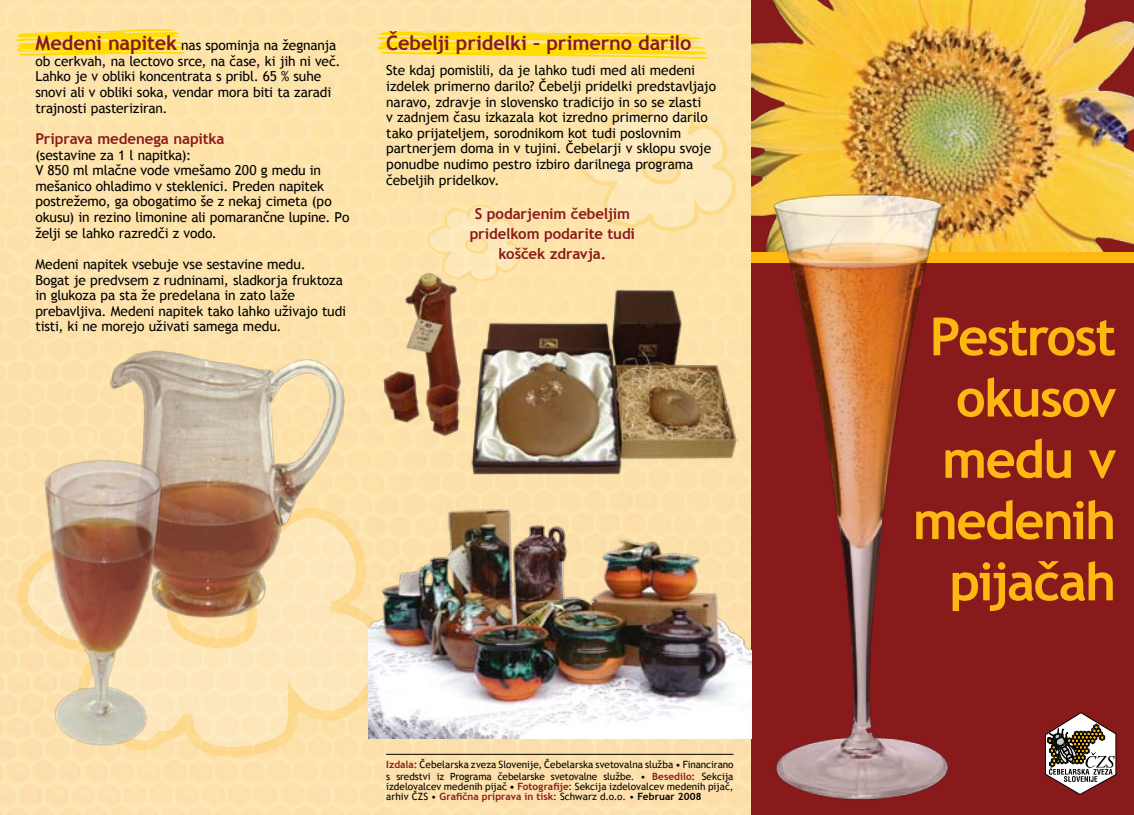
<style>
.page{position:relative;width:1134px;height:815px;background:#fff}
.page>*{position:absolute;margin:0;border:0;box-sizing:border-box;transform-origin:0 0}
.t1{font:700 52.5px/61.2px "Trebuchet MS";letter-spacing:-.03em;color:#fdb813;text-align:right}
.t2{font:700 20px "Trebuchet MS";letter-spacing:-.01em;color:#891a1c}
.t3{font:700 15px/20px "Trebuchet MS";letter-spacing:-.01em;color:#891a1c;text-align:center}
.t4{font:13.75px/15.6px "Trebuchet MS";letter-spacing:-.01em;color:#000}
.t5{font:10px/11.2px "Trebuchet MS";letter-spacing:-.005em;color:#000}
.s1{font-weight:700;font-size:20px;color:#891a1c}
.s2{font-weight:700;color:#891a1c}
.s3{font-weight:700}
</style>
<div class="page">
<div style="left:0;top:0;width:751px;height:815px;background:#fde2aa"></div>
<svg style="left:425px;top:203px;width:97px;height:66px;background:#fce4b0"></svg>
<svg style="left:576px;top:100px;width:161px;height:132px;background:#fde5af"></svg>
<div style="left:751px;top:0;width:383px;height:815px;background:#891a1c"></div>
<hr style="left:386px;top:754px;width:347px;height:1px;background:#000">
<svg style="left:16px;top:453px;width:371px;height:305px;background:#fce3b0"></svg>
<img style="left:751px;top:0;width:383px;height:253px">
<div style="left:751px;top:253px;width:383px;height:10px;background:#fdb813"></div>
<img style="left:765px;top:183px;width:193px;height:617px">
<svg style="left:1045px;top:712px;width:71px;height:83px"></svg>
<img style="left:369px;top:498px;width:382px;height:241px">
<img style="left:378px;top:269px;width:360px;height:210px">
<img style="left:92px;top:321px;width:259px;height:310px">
<img style="left:18px;top:435px;width:176px;height:322px">
<svg style="left:16px;top:29px;width:169px;height:27px;background:#fedf3f"></svg>
<svg style="left:376px;top:31px;width:333px;height:28px;background:#fedf42"></svg>
<p class="t4" style="left:35px;top:38px;width:307px"><span class="s1">Medeni napitek</span> nas spominja na žegnanja ob cerkvah, na lectovo srce, na čase, ki jih ni več.<br>Lahko je v obliki koncentrata s pribl. 65 % suhe snovi ali v obliki soka, vendar mora biti ta zaradi trajnosti pasteriziran.</p>
<p class="t3" style="left:35px;top:129px;width:191px">Priprava medenega napitka</p>
<p class="t4" style="left:35px;top:147px;width:315px">(sestavine za 1 l napitka):<br>V 850 ml mlačne vode vmešamo 200 g medu in mešanico ohladimo v steklenici. Preden napitek postrežemo, ga obogatimo še z nekaj cimeta (po okusu) in rezino limonine ali pomarančne lupine. Po želji se lahko razredči z vodo.</p>
<p class="t4" style="left:35px;top:256px;width:312px">Medeni napitek vsebuje vse sestavine medu.<br>Bogat je predvsem z rudninami, sladkorja fruktoza in glukoza pa sta že predelana in zato laže prebavljiva. Medeni napitek tako lahko uživajo tudi tisti, ki ne morejo uživati samega medu.</p>
<h2 class="t2" style="left:386px;top:31px;width:307px">Čebelji pridelki – primerno darilo</h2>
<p class="t4" style="left:386px;top:63px;width:331px">Ste kdaj pomislili, da je lahko tudi med ali medeni izdelek primerno darilo? Čebelji pridelki predstavljajo naravo, zdravje in slovensko tradicijo in so se zlasti<br>v zadnjem času izkazala kot izredno primerno darilo tako prijateljem, sorodnikom kot tudi poslovnim partnerjem doma in v tujini. Čebelarji v sklopu svoje ponudbe nudimo pestro izbiro darilnega programa čebeljih pridelkov.</p>
<p class="t3" style="left:470px;top:204px;width:167px">S podarjenim čebeljim pridelkom podarite tudi košček zdravja.</p>
<p class="t5" style="left:386px;top:759px;width:349px"><span class="s2">Izdala:</span> Čebelarska zveza Slovenije, Čebelarska svetovalna služba • Financirano s sredstvi iz Programa čebelarske svetovalne službe. • <span class="s2">Besedilo:</span> Sekcija</p>
<p class="t5" style="left:386px;top:781px;width:349px;line-height:10px">izdelovalcev medenih pijač <span class="s3">•</span> <span class="s2">Fotografije</span>: Sekcija izdelovalcev medenih pijač, arhiv ČZS • <span class="s2">Grafična priprava in tisk</span>: Schwarz d.o.o. • <span class="s3">Februar 2008</span></p>
<h1 class="t1" style="left:913px;top:306px;width:205px">Pestrost okusov medu v medenih pijačah</h1>
</div>
